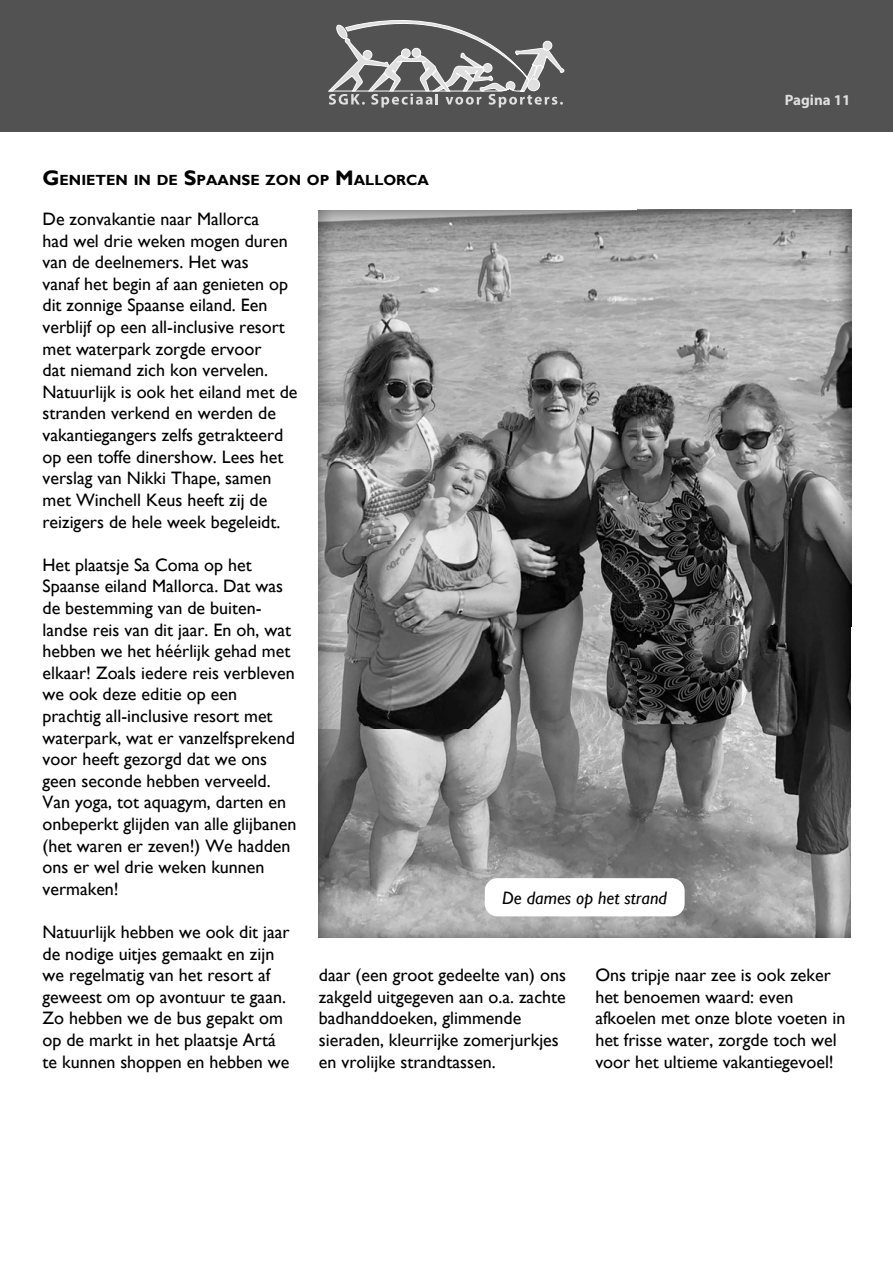
<style>
.page{position:relative;width:893px;height:1263px;background:#fff}
.page>*{position:absolute;margin:0;border:0;box-sizing:border-box;transform-origin:0 0}
.t1{font:18px/21.6px "Gill Sans";color:#000}
.t2{font:italic 18px "Gill Sans";color:#000}
.t3{font:700 15px "Myriad Pro";color:#dfdfdf}
.t4{font:700 14.7px "Gill Sans";color:#000}
.s1{font-size:21px}
</style>
<div class="page">
<div style="left:0;top:0;width:893px;height:132px;background:#525252"></div>
<img style="left:319px;top:210px;width:532px;height:728px">
<div style="left:485px;top:878px;width:200px;height:38px;background:#fff;border-radius:13px"></div>
<svg style="left:328px;top:20px;width:237px;height:88px"></svg>
<p class="t3" style="left:785px;top:94px;width:67px">Pagina 11</p>
<p class="t4" style="left:43px;top:171px;width:388px"><span class="s1">G</span>ENIETEN IN DE <span class="s1">S</span>PAANSE ZON OP <span class="s1">M</span>ALLORCA</p>
<p class="t1" style="left:43px;top:208px;width:256px">De zonvakantie naar Mallorca<br>had wel drie weken mogen duren van de deelnemers. Het was<br>vanaf het begin af aan genieten op dit zonnige Spaanse eiland. Een verblijf op een all-inclusive resort met waterpark zorgde ervoor<br>dat niemand zich kon vervelen.<br>Natuurlijk is ook het eiland met de stranden verkend en werden de vakantiegangers zelfs getrakteerd op een toffe dinershow. Lees het verslag van Nikki Thape, samen met Winchell Keus heeft zij de reizigers de hele week begeleidt.</p>
<p class="t1" style="left:43px;top:554px;width:255px">Het plaatsje Sa Coma op het<br>Spaanse eiland Mallorca. Dat was de bestemming van de buiten&shy;landse reis van dit jaar. En oh, wat hebben we het héérlijk gehad met elkaar! Zoals iedere reis verbleven we ook deze editie op een prachtig all-inclusive resort met waterpark, wat er vanzelfsprekend voor heeft gezorgd dat we ons geen seconde hebben verveeld.<br>Van yoga, tot aquagym, darten en onbeperkt glijden van alle glijbanen (het waren er zeven!) We hadden ons er wel drie weken kunnen vermaken!</p>
<p class="t1" style="left:43px;top:921px;width:249px">Natuurlijk hebben we ook dit jaar de nodige uitjes gemaakt en zijn we regelmatig van het resort af geweest om op avontuur te gaan.<br>Zo hebben we de bus gepakt om op de markt in het plaatsje Artá te kunnen shoppen en hebben we</p>
<p class="t2" style="left:502px;top:887px;width:166px">De dames op het strand</p>
<p class="t1" style="left:319px;top:964px;width:248px">daar (een groot gedeelte van) ons zakgeld uitgegeven aan o.a. zachte badhanddoeken, glimmende sieraden, kleurrijke zomerjurkjes en vrolijke strandtassen.</p>
<p class="t1" style="left:595px;top:964px;width:252px">Ons tripje naar zee is ook zeker het benoemen waard: even afkoelen met onze blote voeten in het frisse water, zorgde toch wel voor het ultieme vakantiegevoel!</p>
</div>
